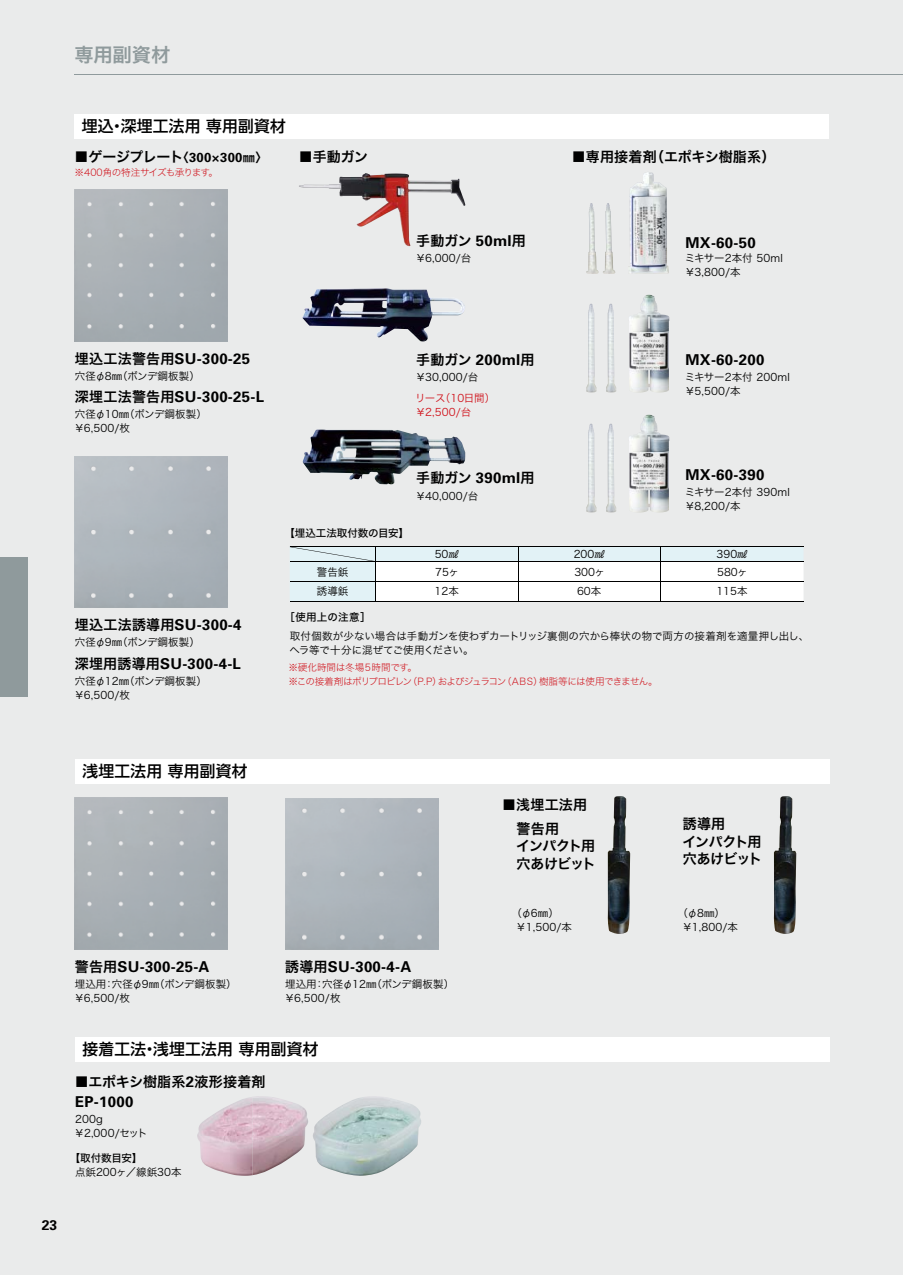
<style>
.page{position:relative;width:903px;height:1275px;background:#eaebeb}
.page>*{position:absolute;margin:0;border:0;box-sizing:border-box;transform-origin:0 0}
.t1{font:19.25px "Hira Kaku Std W6";color:#8f9a9c}
.t2{font:500 15.75px "UD Shin Go Pro";letter-spacing:.015em;color:#000}
.t3{font:700 15.05px "Univers";letter-spacing:.02em;color:#000}
.t4{font:14px "Hira Kaku Std W6";letter-spacing:-.015em;color:#000}
.t5{font:14px/24.2px "Hira Kaku Std W6";letter-spacing:.02em;color:#000}
.t6{font:14px "Hira Kaku Std W6";letter-spacing:-.04em;color:#000}
.t7{font:14px/17.5px "Hira Kaku Std W6";letter-spacing:-.05em;color:#000}
.t8{font:14px "Hira Kaku Std W6";letter-spacing:.01em;color:#000}
.t9{font:14px/17.5px "Hira Kaku Std W6";letter-spacing:-.07em;color:#000}
.t10{font:700 14px "Univers";color:#000}
.t11{font:10.5px/14px "Hira Kaku Std W3";letter-spacing:.005em;color:#000}
.t12{font:10.5px "Hira Kaku Std W5";color:#000}
.t13{font:10.5px "Hira Kaku Std W3";letter-spacing:-.03em;color:#000}
.t14{font:10.5px/14px "Hira Kaku Std W3";letter-spacing:-.035em;color:#d0121b}
.t15{font:9.62px/14px "Hira Kaku Std W2";letter-spacing:-.065em;color:#d0121b}
.s1{font-size:12.25px}
.s2{font-family:"Univers";font-weight:700;font-size:13.12px}
.s3{font-family:"Univers";font-weight:700;font-size:15.05px}
.s4{font-family:"Hira Kaku Std W6";font-weight:400;font-size:14px}
</style>
<div class="page">
<div style="left:0;top:557px;width:27px;height:139px;background:#8f9a9c"></div>
<img style="left:75px;top:189px;width:153px;height:153px">
<img style="left:75px;top:798px;width:153px;height:152px">
<img style="left:75px;top:456px;width:153px;height:152px">
<img style="left:285px;top:798px;width:153px;height:151px">
<img style="left:299px;top:173px;width:166px;height:73px">
<img style="left:302px;top:288px;width:163px;height:53px">
<img style="left:303px;top:429px;width:162px;height:56px">
<img style="left:629px;top:295px;width:40px;height:98px">
<img style="left:606px;top:304px;width:10px;height:89px">
<img style="left:586px;top:304px;width:10px;height:89px">
<img style="left:629px;top:415px;width:40px;height:98px">
<img style="left:606px;top:424px;width:10px;height:89px">
<img style="left:586px;top:424px;width:10px;height:89px">
<img style="left:628px;top:172px;width:41px;height:102px">
<img style="left:603px;top:203px;width:12px;height:71px">
<img style="left:586px;top:203px;width:12px;height:71px">
<hr style="left:290px;top:546px;width:85px;height:1px;background:#000">
<hr style="left:375px;top:546px;width:143px;height:1px;background:#000">
<hr style="left:518px;top:546px;width:142px;height:1px;background:#000">
<hr style="left:660px;top:546px;width:143px;height:1px;background:#000">
<hr style="left:290px;top:601px;width:85px;height:1px;background:#000">
<hr style="left:375px;top:601px;width:143px;height:1px;background:#000">
<hr style="left:518px;top:601px;width:142px;height:1px;background:#000">
<hr style="left:660px;top:601px;width:143px;height:1px;background:#000">
<svg style="left:290px;top:547px;width:513px;height:54px"></svg>
<div style="left:74px;top:114px;width:754px;height:25px;background:#fff"></div>
<div style="left:75px;top:1037px;width:754px;height:25px;background:#fff"></div>
<div style="left:75px;top:759px;width:754px;height:25px;background:#fff"></div>
<hr style="left:74px;top:74px;width:829px;height:1px;background:#8f9a9c">
<img style="left:608px;top:796px;width:22px;height:138px">
<img style="left:774px;top:796px;width:22px;height:138px">
<img style="left:197px;top:1096px;width:111px;height:40px">
<img style="left:197px;top:1136px;width:108px;height:40px">
<img style="left:313px;top:1096px;width:108px;height:80px">
<h1 class="t1" style="left:74px;top:40px;width:97px">専用副資材</h1>
<h2 class="t2" style="left:82px;top:114px;width:205px">埋込・深埋工法用 専用副資材</h2>
<h3 class="t6" style="left:75px;top:146px;width:194px">■ゲージプレート<span class="s1">〈</span><span class="s2">300</span><span class="s1">×</span><span class="s2">300</span><span class="s1">㎜〉</span></h3>
<h3 class="t4" style="left:299px;top:146px;width:71px">■手動ガン</h3>
<p class="t15" style="left:74px;top:165px;width:145px">※400角の特注サイズも承ります。</p>
<h3 class="t4" style="left:416px;top:230px;width:111px">手動ガン <span class="s3">50ml</span>用</h3>
<p class="t11" style="left:415px;top:251px;width:58px">￥6,000/台</p>
<h3 class="t8" style="left:572px;top:146px;width:205px">■専用接着剤（エポキシ樹脂系）</h3>
<h3 class="t3" style="left:685px;top:233px;width:72px">MX-60-50</h3>
<p class="t11" style="left:685px;top:251px;width:100px">ミキサー2本付 50ml￥3,800/本</p>
<h3 class="t3" style="left:75px;top:350px;width:177px"><span class="s4">埋込工法警告用</span>SU-300-25</h3>
<p class="t13" style="left:75px;top:368px;width:127px">穴径φ8㎜（ボンデ鋼板製）</p>
<h3 class="t3" style="left:75px;top:388px;width:191px"><span class="s4">深埋工法警告用</span>SU-300-25-L</h3>
<p class="t11" style="left:74px;top:407px;width:134px">穴径φ10㎜（ボンデ鋼板製）￥6,500/枚</p>
<h3 class="t3" style="left:75px;top:616px;width:168px"><span class="s4">埋込工法誘導用</span>SU-300-4</h3>
<p class="t13" style="left:75px;top:635px;width:127px">穴径φ9㎜（ボンデ鋼板製）</p>
<h3 class="t3" style="left:75px;top:654px;width:168px"><span class="s4">深埋用誘導用</span>SU-300-4-L</h3>
<p class="t11" style="left:74px;top:674px;width:134px">穴径φ12㎜（ボンデ鋼板製）￥6,500/枚</p>
<h3 class="t4" style="left:416px;top:349px;width:120px">手動ガン <span class="s3">200ml</span>用</h3>
<p class="t11" style="left:415px;top:370px;width:65px">￥30,000/台</p>
<p class="t14" style="left:415px;top:391px;width:81px">リース（10日間）￥2,500/台</p>
<h3 class="t3" style="left:685px;top:350px;width:80px">MX-60-200</h3>
<p class="t11" style="left:685px;top:370px;width:107px">ミキサー2本付 200ml￥5,500/本</p>
<p class="t12" style="left:284px;top:525px;width:126px">【埋込工法取付数の目安】</p>
<h3 class="t4" style="left:416px;top:467px;width:120px">手動ガン <span class="s3">390ml</span>用</h3>
<p class="t11" style="left:415px;top:488px;width:65px">￥40,000/台</p>
<h3 class="t3" style="left:685px;top:465px;width:80px">MX-60-390</h3>
<p class="t11" style="left:685px;top:485px;width:107px">ミキサー2本付 390ml￥8,200/本</p>
<p class="t11" style="left:435px;top:547px;width:26px">50㎖</p>
<p class="t11" style="left:574px;top:547px;width:33px">200㎖</p>
<p class="t11" style="left:716px;top:547px;width:33px">390㎖</p>
<p class="t11" style="left:317px;top:564px;width:33px">警告鋲</p>
<p class="t11" style="left:435px;top:564px;width:25px">75ヶ</p>
<p class="t11" style="left:574px;top:564px;width:32px">300ヶ</p>
<p class="t11" style="left:717px;top:564px;width:32px">580ヶ</p>
<p class="t11" style="left:317px;top:584px;width:33px">誘導鋲</p>
<p class="t11" style="left:435px;top:584px;width:26px">12本</p>
<p class="t11" style="left:577px;top:584px;width:26px">60本</p>
<p class="t11" style="left:716px;top:584px;width:33px">115本</p>
<p class="t12" style="left:284px;top:609px;width:88px">［使用上の注意］</p>
<p class="t11" style="left:290px;top:628px;width:521px">取付個数が少ない場合は手動ガンを使わずカートリッジ裏側の穴から棒状の物で両方の接着剤を適量押し出し、ヘラ等で十分に混ぜてご使用ください。</p>
<p class="t15" style="left:289px;top:660px;width:371px">※硬化時間は冬場5時間です。<br>※この接着剤はポリプロピレン（P.P）およびジュラコン（ABS）樹脂等には使用できません。</p>
<h2 class="t2" style="left:82px;top:759px;width:167px">浅埋工法用 専用副資材</h2>
<h3 class="t10" style="left:42px;top:1217px;width:17px">23</h3>
<h3 class="t3" style="left:75px;top:958px;width:136px"><span class="s4">警告用</span>SU-300-25-A</h3>
<p class="t11" style="left:74px;top:977px;width:164px">埋込用：穴径φ9㎜（ボンデ鋼板製）￥6,500/枚</p>
<h3 class="t3" style="left:285px;top:958px;width:127px"><span class="s4">誘導用</span>SU-300-4-A</h3>
<p class="t11" style="left:284px;top:977px;width:171px">埋込用：穴径φ12㎜（ボンデ鋼板製）￥6,500/枚</p>
<h2 class="t2" style="left:82px;top:1036px;width:237px">接着工法・浅埋工法用 専用副資材</h2>
<h3 class="t5" style="left:75px;top:1070px;width:192px">■エポキシ樹脂系<span class="s3">2</span>液形接着剤</h3>
<h3 class="t3" style="left:75px;top:1092px;width:60px">EP-1000</h3>
<p class="t11" style="left:74px;top:1112px;width:75px">200g￥2,000/セット</p>
<p class="t12" style="left:70px;top:1150px;width:74px">【取付数目安】</p>
<p class="t11" style="left:75px;top:1165px;width:108px">点鋲200ヶ／線鋲30本</p>
<h3 class="t5" style="left:517px;top:793px;width:72px;text-indent:-15px">■浅埋工法用警告用</h3>
<h3 class="t9" style="left:516px;top:838px;width:81px">インパクト用穴あけビット</h3>
<h3 class="t7" style="left:682px;top:816px;width:81px">誘導用<br>インパクト用穴あけビット</h3>
<p class="t11" style="left:516px;top:906px;width:58px;text-indent:-4px">（φ6㎜）￥1,500/本</p>
<p class="t11" style="left:682px;top:906px;width:58px;text-indent:-4px">（φ8㎜）￥1,800/本</p>
</div>
